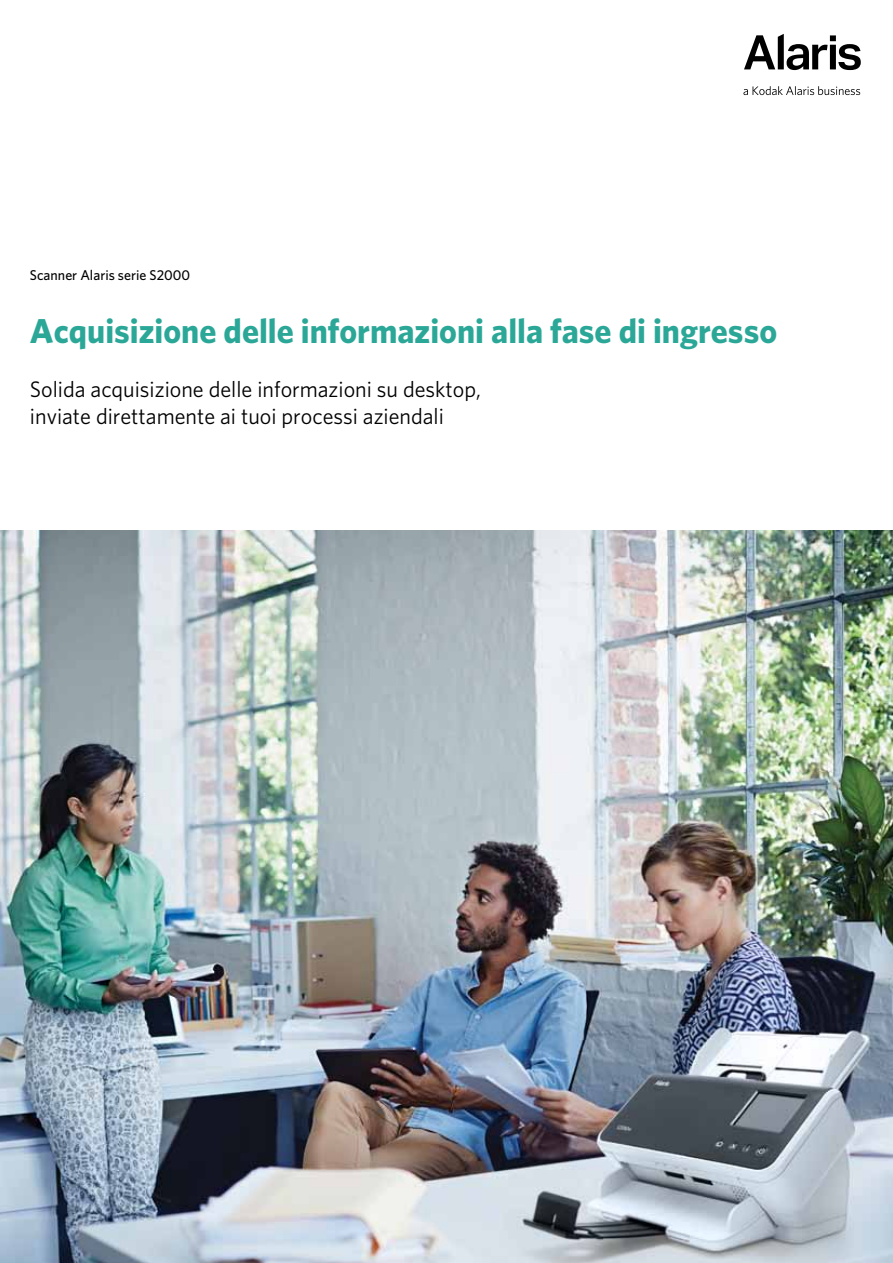
<style>
.page{position:relative;width:893px;height:1263px;background:#fff}
.page>*{position:absolute;margin:0;border:0;box-sizing:border-box;transform-origin:0 0}
.t1{font:700 34.5px "Whitney";color:#2ba798}
.t2{font:22.5px/27px "Whitney";color:#000}
.t3{font:500 14.25px "Whitney";color:#000}
</style>
<div class="page">
<img style="left:0;top:530px;width:893px;height:733px">
<svg style="left:744px;top:34px;width:117px;height:36px"></svg>
<svg style="left:743px;top:86px;width:117px;height:9px"></svg>
<p class="t3" style="left:30px;top:265px;width:162px">Scanner Alaris serie S2000</p>
<h1 class="t1" style="left:30px;top:307px;width:749px">Acquisizione delle informazioni alla fase di ingresso</h1>
<p class="t2" style="left:30px;top:375px;width:452px">Solida acquisizione delle informazioni su desktop, inviate direttamente ai tuoi processi aziendali</p>
</div>
